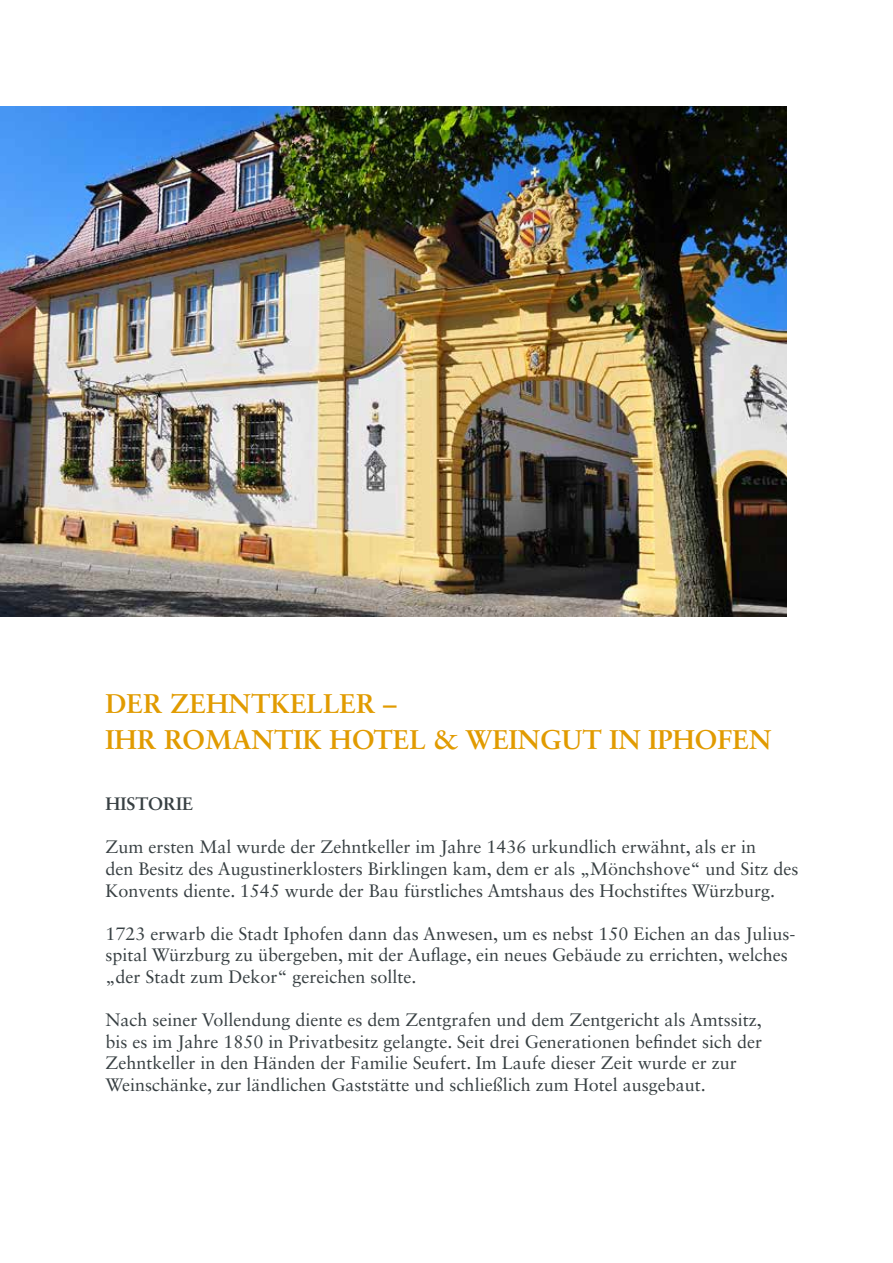
<style>
.page{position:relative;width:893px;height:1263px;background:#fff}
.page>*{position:absolute;margin:0;border:0;box-sizing:border-box;transform-origin:0 0}
.t1{font:700 27px/36px "Sabon LT Std";color:#e19b00}
.t2{font:18px/21.6px "Sabon LT Std";color:#373f42}
.t3{font:700 18px "Sabon LT Std";color:#373f42}
</style>
<div class="page">
<img style="left:0;top:106px;width:787px;height:511px">
<h1 class="t1" style="left:106px;top:685px;width:667px">DER ZEHNTKELLER –<br>IHR ROMANTIK HOTEL &amp; WEINGUT IN IPHOFEN</h1>
<p class="t3" style="left:106px;top:793px;width:89px">HISTORIE</p>
<p class="t2" style="left:106px;top:836px;width:694px">Zum ersten Mal wurde der Zehntkeller im Jahre 1436 urkundlich erwähnt, als er in<br>den Besitz des Augustinerklosters Birklingen kam, dem er als „Mönchshove“ und Sitz des<br>Konvents diente. 1545 wurde der Bau fürstliches Amtshaus des Hochstiftes Würzburg.</p>
<p class="t2" style="left:106px;top:922px;width:691px">1723 erwarb die Stadt Iphofen dann das Anwesen, um es nebst 150 Eichen an das Julius&shy;spital Würzburg zu übergeben, mit der Auflage, ein neues Gebäude zu errichten, welches „der Stadt zum Dekor“ gereichen sollte.</p>
<p class="t2" style="left:106px;top:1009px;width:658px">Nach seiner Vollendung diente es dem Zentgrafen und dem Zentgericht als Amtssitz, bis es im Jahre 1850 in Privatbesitz gelangte. Seit drei Generationen befindet sich der Zehntkeller in den Händen der Familie Seufert. Im Laufe dieser Zeit wurde er zur Weinschänke, zur ländlichen Gaststätte und schließlich zum Hotel ausgebaut.</p>
</div>
